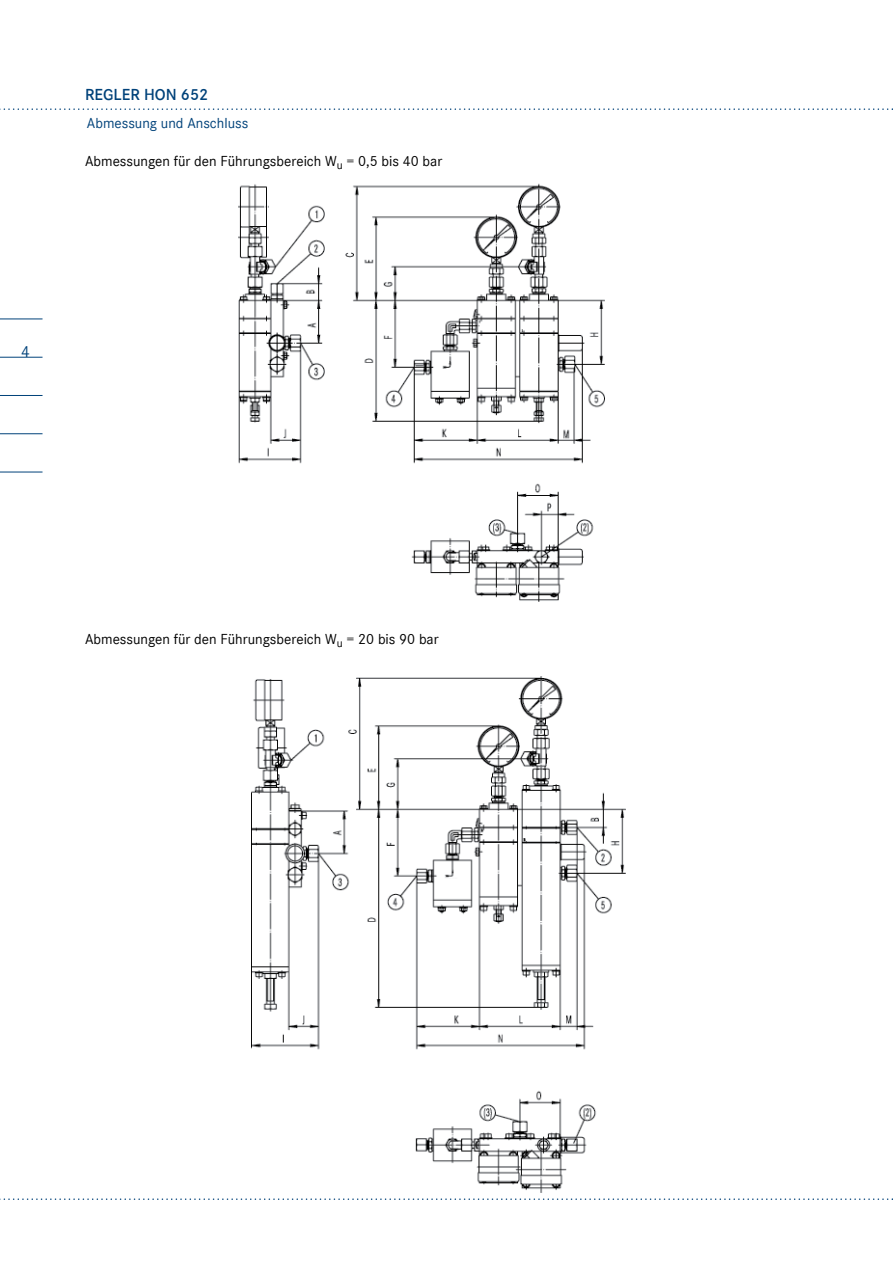
<style>
.page{position:relative;width:893px;height:1263px;background:#fff}
.page>*{position:absolute;margin:0;border:0;box-sizing:border-box;transform-origin:0 0}
.t1{font:700 16.5px "Corporate S";color:#00427a}
.t2{font:16.5px "Corporate S";color:#00427a}
.t3{font:15px "Corporate S";color:#000}
.t4{font:15px "Corporate S";color:#00427a}
</style>
<div class="page">
<hr style="left:0;top:319px;width:43px;height:1px;background:#00427a">
<hr style="left:0;top:357px;width:43px;height:1px;background:#00427a">
<hr style="left:0;top:395px;width:43px;height:1px;background:#00427a">
<hr style="left:0;top:433px;width:43px;height:1px;background:#00427a">
<hr style="left:0;top:472px;width:43px;height:1px;background:#00427a">
<svg style="left:0;top:108px;width:893px;height:2px"></svg>
<svg style="left:0;top:1198px;width:893px;height:2px"></svg>
<img style="left:239px;top:183px;width:365px;height:418px">
<img style="left:251px;top:676px;width:375px;height:517px">
<p class="t1" style="left:85px;top:83px;width:125px">REGLER HON 652</p>
<p class="t4" style="left:87px;top:112px;width:163px">Abmessung und Anschluss</p>
<p class="t3" style="left:85px;top:150px;width:359px">Abmessungen für den Führungsbereich W<sub>u</sub> = 0,5 bis 40 bar</p>
<p class="t2" style="left:21px;top:340px;width:10px">4</p>
<p class="t3" style="left:85px;top:628px;width:355px">Abmessungen für den Führungsbereich W<sub>u</sub> = 20 bis 90 bar</p>
</div>
